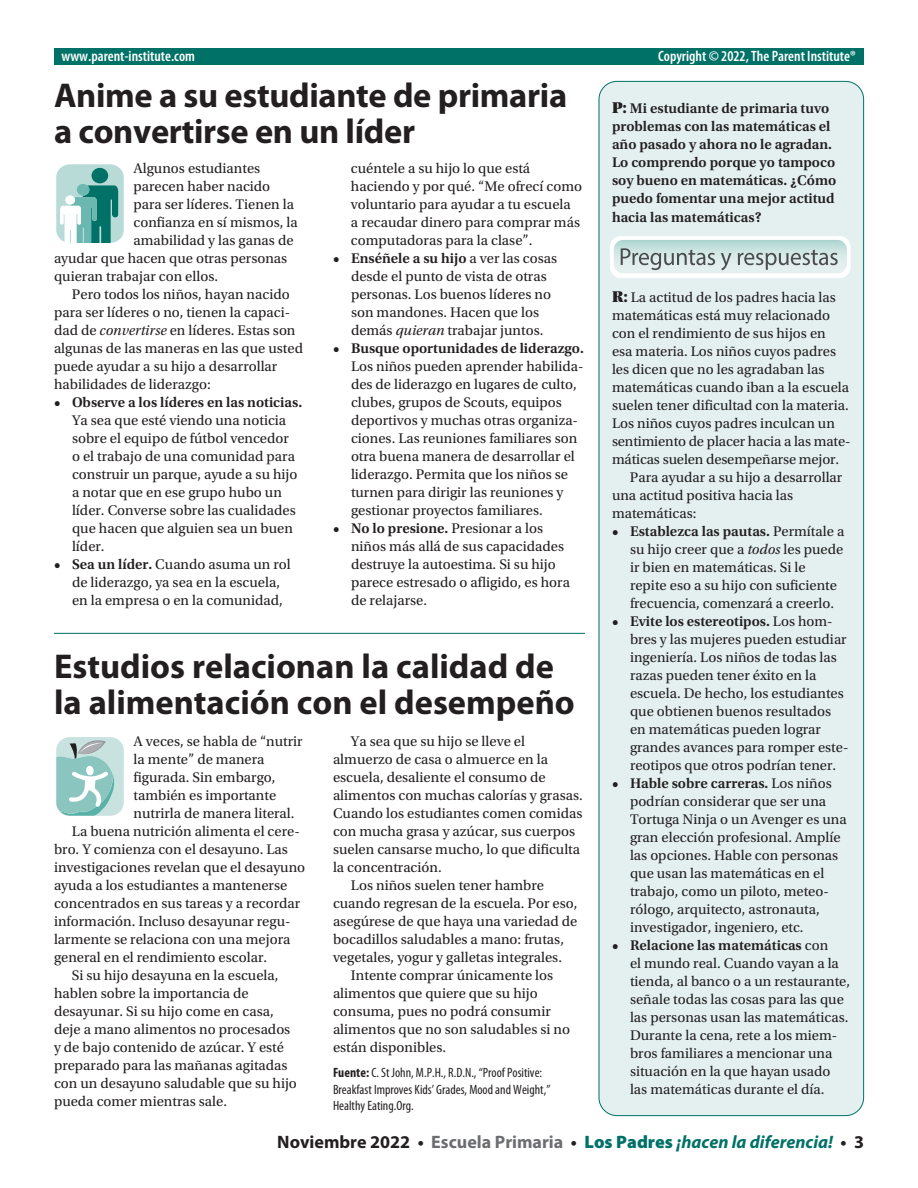
<style>
.page{position:relative;width:918px;height:1188px;background:#fff}
.page>*{position:absolute;margin:0;border:0;box-sizing:border-box;transform-origin:0 0}
.t1{font:700 34.5px/36px "Myriad Pro";color:#231f20}
.t2{font:italic 700 18px "Myriad Pro";color:#007167}
.t3{font:600 condensed 15px "Myriad Pro";color:#fff}
.t4{font:14.7px/18px "Utopia Std";color:#231f20}
.t5{font:600 14.7px/18px "Utopia Std";color:#231f20}
.t6{font:condensed 13.5px/16.5px "Myriad Pro";color:#231f20}
.s1{font-family:"Utopia Std Black Headline";font-weight:400;font-size:16.5px}
.s2{font-weight:600}
.s3{font-style:italic}
.s4{font-family:"Utopia Std Black Headline";font-size:16.5px}
.s5{font-weight:700}
.s6{font-style:normal;color:#231f20}
.s7{font-style:normal;color:#6c6d70}
.s8{font-weight:900;font-style:normal}
</style>
<div class="page">
<div style="left:599px;top:81px;width:265px;height:1035px;background:#e4f0ef;border-radius:18px"></div>
<div style="left:54px;top:49px;width:810px;height:16px;background:#007167"></div>
<svg style="left:610px;top:236px;width:241px;height:42px"></svg>
<svg style="left:56px;top:737px;width:68px;height:79px;background:#acd3cf"></svg>
<svg style="left:56px;top:164px;width:68px;height:79px;background:#87bfba"></svg>
<hr style="left:54px;top:633px;width:531px;height:1px;background:#007167">
<p class="t3" style="left:62px;top:46px;width:135px">www.parent-institute.com</p>
<p class="t3" style="left:658px;top:46px;width:199px">Copyright © 2022, The Parent Institute®</p>
<h1 class="t1" style="left:54px;top:76px;width:515px">Anime a su estudiante de primaria a convertirse en un líder</h1>
<p class="t5" style="left:612px;top:99px;width:226px"><span class="s1">P:</span> Mi estudiante de primaria tuvo problemas con las matemáticas el año pasado y ahora no le agradan.<br>Lo comprendo porque yo tampoco soy bueno en matemáticas. ¿Cómo puedo fomentar una mejor actitud</p>
<p class="t5" style="left:612px;top:209px;width:151px">hacia las matemáticas?</p>
<p class="t4" style="left:351px;top:159px;width:233px">cuéntele a su hijo lo que está haciendo y por qué. “Me ofrecí como voluntario para ayudar a tu escuela<br>a recaudar dinero para comprar más computadoras para la clase”.</p>
<p class="t4" style="left:351px;top:249px;width:208px;text-indent:-18px"><span class="s2">• Enséñele a su hijo</span> a ver las cosas desde el punto de vista de otras personas. Los buenos líderes no son mandones. Hacen que los demás <span class="s3">quieran</span> trabajar juntos.</p>
<p class="t5" style="left:333px;top:339px;width:252px">• Busque oportunidades de liderazgo.</p>
<p class="t4" style="left:351px;top:357px;width:234px">Los niños pueden aprender habilida&shy;des de liderazgo en lugares de culto, clubes, grupos de Scouts, equipos deportivos y muchas otras organiza&shy;ciones. Las reuniones familiares son otra buena manera de desarrollar el liderazgo. Permita que los niños se turnen para dirigir las reuniones y gestionar proyectos familiares.</p>
<p class="t4" style="left:351px;top:519px;width:221px;text-indent:-18px"><span class="s2">• No lo presione.</span> Presionar a los niños más allá de sus capacidades destruye la autoestima. Si su hijo parece estresado o afligido, es hora de relajarse.</p>
<p class="t4" style="left:134px;top:159px;width:128px">Algunos estudiantes</p>
<p class="t4" style="left:134px;top:177px;width:138px">parecen haber nacido</p>
<p class="t4" style="left:134px;top:195px;width:162px">para ser líderes. Tienen la</p>
<p class="t4" style="left:134px;top:213px;width:166px">confianza en sí mismos, la</p>
<p class="t4" style="left:134px;top:231px;width:162px">amabilidad y las ganas de</p>
<p class="t4" style="left:54px;top:249px;width:235px">ayudar que hacen que otras personas</p>
<p class="t4" style="left:54px;top:267px;width:166px">quieran trabajar con ellos.</p>
<p class="t4" style="left:72px;top:285px;width:219px">Pero todos los niños, hayan nacido</p>
<p class="t4" style="left:54px;top:303px;width:238px">para ser líderes o no, tienen la capaci-</p>
<p class="t4" style="left:54px;top:321px;width:243px">dad de <span class="s3">convertirse</span> en líderes. Estas son</p>
<p class="t4" style="left:54px;top:339px;width:251px">algunas de las maneras en las que usted</p>
<p class="t4" style="left:54px;top:357px;width:225px">puede ayudar a su hijo a desarrollar</p>
<p class="t4" style="left:54px;top:375px;width:158px">habilidades de liderazgo:</p>
<p class="t5" style="left:54px;top:393px;width:250px">• Observe a los líderes en las noticias.</p>
<p class="t4" style="left:72px;top:411px;width:227px">Ya sea que esté viendo una noticia sobre el equipo de fútbol vencedor o el trabajo de una comunidad para construir un parque, ayude a su hijo a notar que en ese grupo hubo un líder. Converse sobre las cualidades que hacen que alguien sea un buen líder.</p>
<p class="t4" style="left:72px;top:555px;width:220px;text-indent:-18px"><span class="s2">• Sea un líder.</span> Cuando asuma un rol de liderazgo, ya sea en la escuela, en la empresa o en la comunidad,</p>
<p class="t4" style="left:612px;top:288px;width:225px"><span class="s4">R:</span> La actitud de los padres hacia las</p>
<p class="t4" style="left:612px;top:306px;width:220px">matemáticas está muy relacionado</p>
<p class="t4" style="left:612px;top:324px;width:215px">con el rendimiento de sus hijos en</p>
<p class="t4" style="left:612px;top:342px;width:226px">esa materia. Los niños cuyos padres</p>
<p class="t4" style="left:612px;top:360px;width:214px">les dicen que no les agradaban las</p>
<p class="t4" style="left:612px;top:378px;width:239px">matemáticas cuando iban a la escuela</p>
<p class="t4" style="left:612px;top:396px;width:238px">suelen tener dificultad con la materia.</p>
<p class="t4" style="left:612px;top:414px;width:224px">Los niños cuyos padres inculcan un</p>
<p class="t4" style="left:612px;top:432px;width:240px">sentimiento de placer hacia a las mate-</p>
<p class="t4" style="left:612px;top:450px;width:229px">máticas suelen desempeñarse mejor.</p>
<p class="t4" style="left:630px;top:468px;width:214px">Para ayudar a su hijo a desarrollar</p>
<p class="t4" style="left:612px;top:486px;width:183px">una actitud positiva hacia las</p>
<p class="t4" style="left:612px;top:504px;width:86px">matemáticas:</p>
<p class="t4" style="left:630px;top:522px;width:216px;text-indent:-18px"><span class="s2">• Establezca las pautas.</span> Permítale a su hijo creer que a <span class="s3">todos</span> les puede ir bien en matemáticas. Si le repite eso a su hijo con suficiente frecuencia, comenzará a creerlo.</p>
<p class="t4" style="left:630px;top:612px;width:220px;text-indent:-18px"><span class="s2">• Evite los estereotipos.</span> Los hom&shy;bres y las mujeres pueden estudiar ingeniería. Los niños de todas las razas pueden tener éxito en la escuela. De hecho, los estudiantes que obtienen buenos resultados en matemáticas pueden lograr grandes avances para romper este&shy;reotipos que otros podrían tener.</p>
<p class="t4" style="left:630px;top:774px;width:218px;text-indent:-18px"><span class="s2">• Hable sobre carreras.</span> Los niños podrían considerar que ser una<br>Tortuga Ninja o un Avenger es una gran elección profesional. Amplíe las opciones. Hable con personas que usan las matemáticas en el trabajo, como un piloto, meteo&shy;rólogo, arquitecto, astronauta, investigador, ingeniero, etc.</p>
<p class="t4" style="left:630px;top:936px;width:222px;text-indent:-18px"><span class="s2">• Relacione las matemáticas</span> con<br>el mundo real. Cuando vayan a la tienda, al banco o a un restaurante, señale todas las cosas para las que las personas usan las matemáticas.<br>Durante la cena, rete a los miem&shy;bros familiares a mencionar una situación en la que hayan usado las matemáticas durante el día.</p>
<h1 class="t1" style="left:54px;top:647px;width:522px">Estudios relacionan la calidad de la alimentación con el desempeño</h1>
<p class="t4" style="left:134px;top:732px;width:171px">A veces, se habla de “nutrir</p>
<p class="t4" style="left:134px;top:750px;width:133px">la mente” de manera</p>
<p class="t4" style="left:134px;top:768px;width:144px">figurada. Sin embargo,</p>
<p class="t4" style="left:134px;top:786px;width:144px">también es importante</p>
<p class="t4" style="left:134px;top:804px;width:163px">nutrirla de manera literal.</p>
<p class="t4" style="left:72px;top:822px;width:229px">La buena nutrición alimenta el cere-</p>
<p class="t4" style="left:54px;top:840px;width:235px">bro. Y comienza con el desayuno. Las</p>
<p class="t4" style="left:54px;top:858px;width:253px">investigaciones revelan que el desayuno</p>
<p class="t4" style="left:54px;top:876px;width:235px">ayuda a los estudiantes a mantenerse</p>
<p class="t4" style="left:54px;top:894px;width:248px">concentrados en sus tareas y a recordar</p>
<p class="t4" style="left:54px;top:912px;width:238px">información. Incluso desayunar regu-</p>
<p class="t4" style="left:54px;top:930px;width:238px">larmente se relaciona con una mejora</p>
<p class="t4" style="left:54px;top:948px;width:215px">general en el rendimiento escolar.</p>
<p class="t4" style="left:72px;top:966px;width:208px">Si su hijo desayuna en la escuela,</p>
<p class="t4" style="left:54px;top:984px;width:196px">hablen sobre la importancia de</p>
<p class="t4" style="left:54px;top:1002px;width:221px">desayunar. Si su hijo come en casa,</p>
<p class="t4" style="left:54px;top:1020px;width:238px">deje a mano alimentos no procesados</p>
<p class="t4" style="left:54px;top:1038px;width:232px">y de bajo contenido de azúcar. Y esté</p>
<p class="t4" style="left:54px;top:1056px;width:235px">preparado para las mañanas agitadas</p>
<p class="t4" style="left:54px;top:1074px;width:244px">con un desayuno saludable que su hijo</p>
<p class="t4" style="left:54px;top:1092px;width:175px">pueda comer mientras sale.</p>
<p class="t4" style="left:351px;top:732px;width:176px">Ya sea que su hijo se lleve el</p>
<p class="t4" style="left:333px;top:750px;width:217px">almuerzo de casa o almuerce en la</p>
<p class="t4" style="left:333px;top:768px;width:214px">escuela, desaliente el consumo de</p>
<p class="t4" style="left:333px;top:786px;width:251px">alimentos con muchas calorías y grasas.</p>
<p class="t4" style="left:333px;top:804px;width:251px">Cuando los estudiantes comen comidas</p>
<p class="t4" style="left:333px;top:822px;width:244px">con mucha grasa y azúcar, sus cuerpos</p>
<p class="t4" style="left:333px;top:840px;width:249px">suelen cansarse mucho, lo que dificulta</p>
<p class="t4" style="left:333px;top:858px;width:110px">la concentración.</p>
<p class="t4" style="left:351px;top:876px;width:195px">Los niños suelen tener hambre</p>
<p class="t4" style="left:333px;top:894px;width:246px">cuando regresan de la escuela. Por eso,</p>
<p class="t4" style="left:333px;top:912px;width:246px">asegúrese de que haya una variedad de</p>
<p class="t4" style="left:333px;top:930px;width:233px">bocadillos saludables a mano: frutas,</p>
<p class="t4" style="left:333px;top:948px;width:231px">vegetales, yogur y galletas integrales.</p>
<p class="t4" style="left:351px;top:966px;width:204px">Intente comprar únicamente los</p>
<p class="t4" style="left:333px;top:984px;width:206px">alimentos que quiere que su hijo</p>
<p class="t4" style="left:333px;top:1002px;width:219px">consuma, pues no podrá consumir</p>
<p class="t4" style="left:333px;top:1020px;width:239px">alimentos que no son saludables si no</p>
<p class="t4" style="left:333px;top:1038px;width:115px">están disponibles.</p>
<p class="t6" style="left:333px;top:1064px;width:219px"><span class="s5">Fuente:</span> C. St John, M.P.H., R.D.N., “Proof Positive:<br>Breakfast Improves Kids’ Grades, Mood and Weight,”<br>Healthy Eating.Org.</p>
<p class="t2" style="left:277px;top:1130px;width:588px"><span class="s6">Noviembre 2022 •</span> <span class="s7">Escuela Primaria</span> <span class="s6">•</span> <span class="s8">Los Padres</span> ¡hacen la diferencia! <span class="s6">• 3</span></p>
</div>
